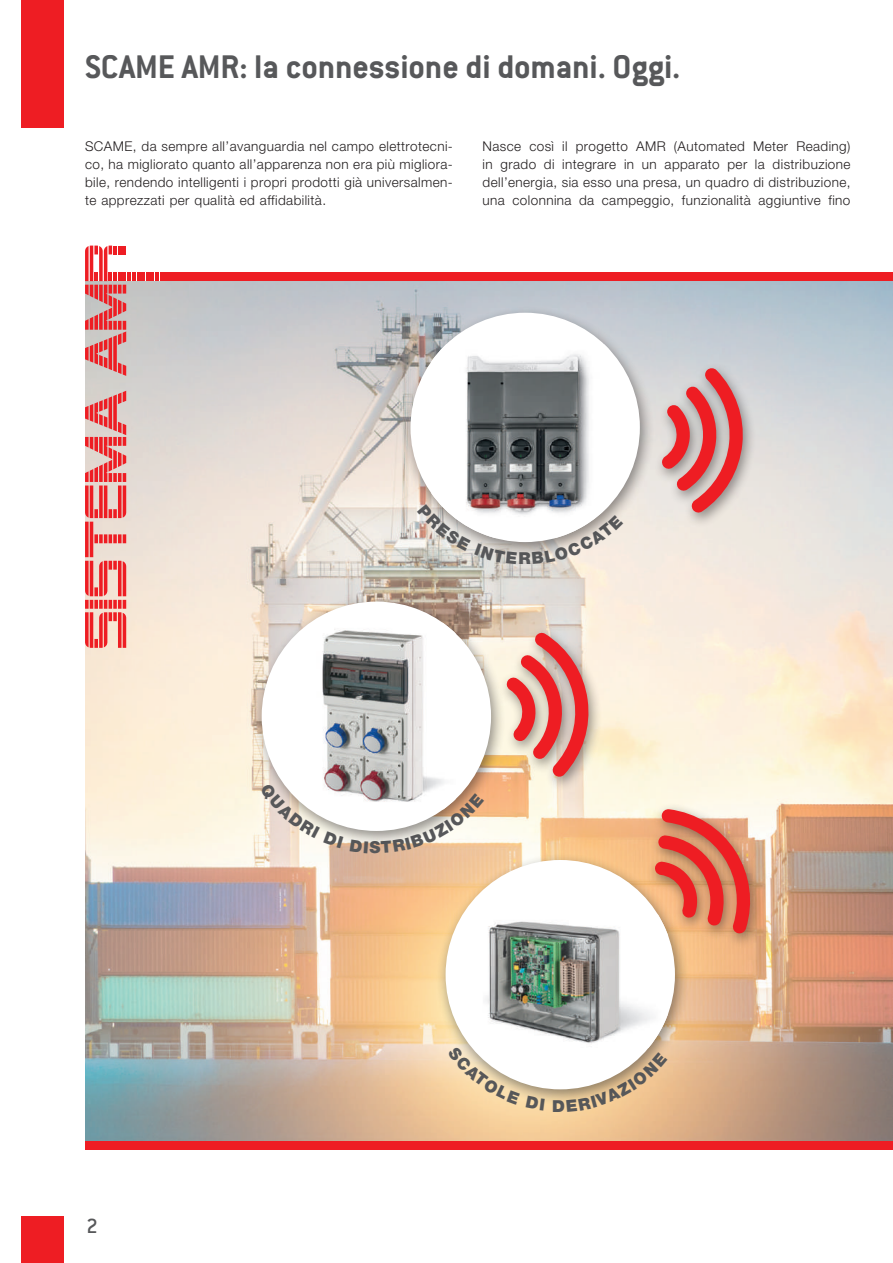
<style>
.page{position:relative;width:893px;height:1263px;background:#fff}
.page>*{position:absolute;margin:0;border:0;box-sizing:border-box;transform-origin:0 0}
.t1{font:700 36px "Conduit ITC";letter-spacing:-.005em;color:#57585a}
.t2{font:500 22.5px "Conduit ITC";color:#57585a}
.t3{font:900 16.5px "Helvetica Neue LTW1 G";color:#57585a}
.t4{font:300 13.5px/18px "Helvetica Neue";letter-spacing:.03em;color:#231f20;text-align:justify}
</style>
<div class="page">
<div style="left:21px;top:0;width:43px;height:128px;background:#ee1d23"></div>
<div style="left:21px;top:1216px;width:43px;height:47px;background:#ee1d23"></div>
<img style="left:85px;top:281px;width:808px;height:861px">
<div style="left:646px;top:802px;width:118px;height:147px;background:#231f20;opacity:.5"></div>
<svg style="left:655px;top:809px;width:99px;height:125px;background:#e1705c"></svg>
<div style="left:498px;top:626px;width:104px;height:166px;background:#231f20;opacity:.5"></div>
<svg style="left:507px;top:632px;width:84px;height:145px;background:#e48f86"></svg>
<div style="left:252px;top:594px;width:254px;height:254px;background:#231f20;opacity:.5"></div>
<div style="left:262px;top:602px;width:229px;height:229px;background:#fff;border-radius:50%"></div>
<img style="left:322px;top:623px;width:133px;height:179px">
<div style="left:436px;top:853px;width:254px;height:253px;background:#231f20;opacity:.5"></div>
<div style="left:446px;top:860px;width:229px;height:229px;background:#fff;border-radius:50%"></div>
<img style="left:485px;top:914px;width:183px;height:134px">
<div style="left:85px;top:1142px;width:808px;height:8px;background:#ee1d23"></div>
<div style="left:160px;top:272px;width:733px;height:9px;background:#ee1d23"></div>
<div style="left:653px;top:361px;width:104px;height:167px;background:#231f20;opacity:.5"></div>
<svg style="left:662px;top:367px;width:83px;height:146px;background:#d8898a"></svg>
<div style="left:401px;top:305px;width:254px;height:254px;background:#231f20;opacity:.5"></div>
<div style="left:410px;top:313px;width:230px;height:229px;background:#fff;border-radius:50%"></div>
<img style="left:431px;top:344px;width:178px;height:171px">
<svg style="left:85px;top:561px;width:41px;height:87px;background:#f07975"></svg>
<svg style="left:85px;top:522px;width:4px;height:35px"></svg>
<hr style="left:90px;top:522px;width:3px;height:35px;background:#ee1d23">
<svg style="left:94px;top:534px;width:32px;height:9px"></svg>
<svg style="left:85px;top:391px;width:41px;height:127px;background:#e5807f"></svg>
<svg style="left:85px;top:246px;width:74px;height:130px;background:#db9fa0"></svg>
<svg style="left:259px;top:782px;width:84px;height:66px"></svg>
<svg style="left:350px;top:839px;width:18px;height:14px"></svg>
<svg style="left:381px;top:793px;width:103px;height:60px"></svg>
<svg style="left:447px;top:1046px;width:73px;height:58px"></svg>
<svg style="left:526px;top:1096px;width:19px;height:15px"></svg>
<svg style="left:566px;top:1052px;width:102px;height:60px"></svg>
<svg style="left:417px;top:504px;width:100px;height:60px"></svg>
<svg style="left:532px;top:514px;width:91px;height:50px"></svg>
<h1 class="t1" style="left:85px;top:45px;width:597px">SCAME AMR: la connessione di domani. Oggi.</h1>
<p class="t4" style="left:85px;top:137px;width:369px">SCAME, da sempre all’avanguardia nel campo elettrotecni&shy;co, ha migliorato quanto all’apparenza non era più migliora&shy;bile, rendendo intelligenti i propri prodotti già universalmen&shy;te apprezzati per qualità ed affidabilità.</p>
<p class="t4" style="left:483px;top:137px;width:369px">Nasce così il progetto AMR (Automated Meter Reading) in grado di integrare in un apparato per la distribuzione dell’energia, sia esso una presa, un quadro di distribuzione, una colonnina da campeggio, funzionalità aggiuntive fino</p>
<h2 class="t2" style="left:87px;top:1214px;width:13px">2</h2>
<p class="t3" style="left:369px;top:837px;width:13px">S</p>
<p class="t3" style="left:518px;top:549px;width:14px">R</p>
<p class="t3" style="left:552px;top:1096px;width:14px">D</p>
</div>
